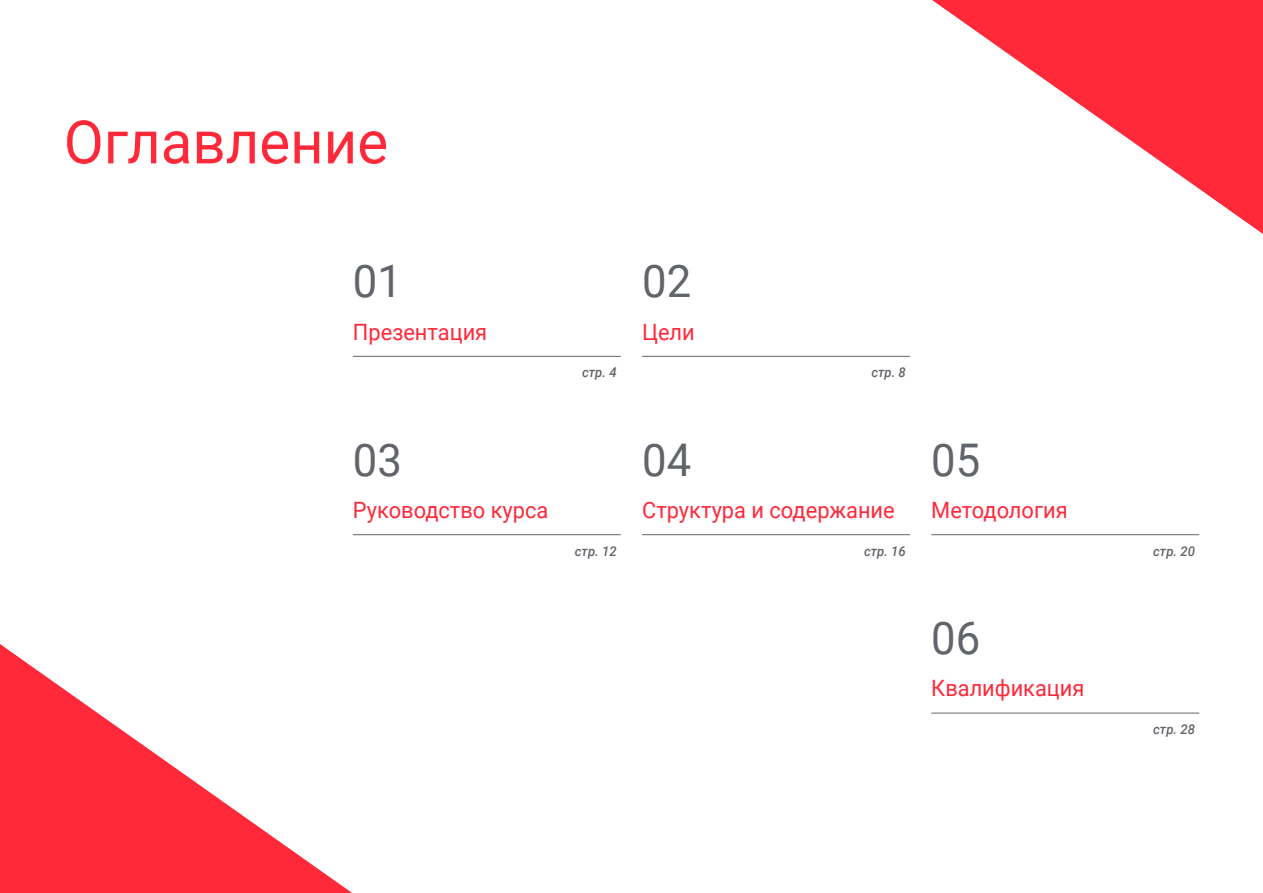
<style>
.page{position:relative;width:1263px;height:893px;background:#fff}
.page>*{position:absolute;margin:0;border:0;box-sizing:border-box;transform-origin:0 0}
.t1{font:60px "Roboto";color:#ff293a}
.t2{font:45px "Roboto";color:#61646a}
.t3{font:22.5px "Roboto";color:#ff293a}
.t4{font:italic 500 13.5px "Roboto";color:#61646a}
</style>
<div class="page">
<hr style="left:353px;top:356px;width:268px;height:1px;background:#61646a">
<hr style="left:353px;top:534px;width:268px;height:1px;background:#61646a">
<hr style="left:642px;top:356px;width:268px;height:1px;background:#61646a">
<hr style="left:642px;top:534px;width:268px;height:1px;background:#61646a">
<hr style="left:931px;top:534px;width:268px;height:1px;background:#61646a">
<hr style="left:931px;top:713px;width:268px;height:1px;background:#61646a">
<svg style="left:0;top:644px;width:352px;height:249px"></svg>
<svg style="left:932px;top:0;width:331px;height:234px"></svg>
<h1 class="t1" style="left:64px;top:100px;width:326px">Оглавление</h1>
<h2 class="t2" style="left:353px;top:250px;width:51px">01</h2>
<h2 class="t2" style="left:642px;top:250px;width:51px">02</h2>
<p class="t3" style="left:353px;top:316px;width:136px">Презентация</p>
<h2 class="t2" style="left:353px;top:428px;width:51px">03</h2>
<p class="t4" style="left:582px;top:363px;width:36px">стр. 4</p>
<p class="t3" style="left:642px;top:316px;width:54px">Цели</p>
<p class="t4" style="left:871px;top:363px;width:36px">стр. 8</p>
<h2 class="t2" style="left:642px;top:428px;width:51px">04</h2>
<h2 class="t2" style="left:931px;top:428px;width:51px">05</h2>
<p class="t3" style="left:353px;top:494px;width:197px">Руководство курса</p>
<p class="t3" style="left:642px;top:494px;width:254px">Структура и содержание</p>
<p class="t3" style="left:931px;top:494px;width:138px">Методология</p>
<p class="t4" style="left:575px;top:542px;width:43px">стр. 12</p>
<p class="t4" style="left:864px;top:542px;width:43px">стр. 16</p>
<p class="t4" style="left:1153px;top:542px;width:43px">стр. 20</p>
<h2 class="t2" style="left:931px;top:607px;width:51px">06</h2>
<p class="t3" style="left:931px;top:673px;width:155px">Квалификация</p>
<p class="t4" style="left:1153px;top:720px;width:43px">стр. 28</p>
</div>
